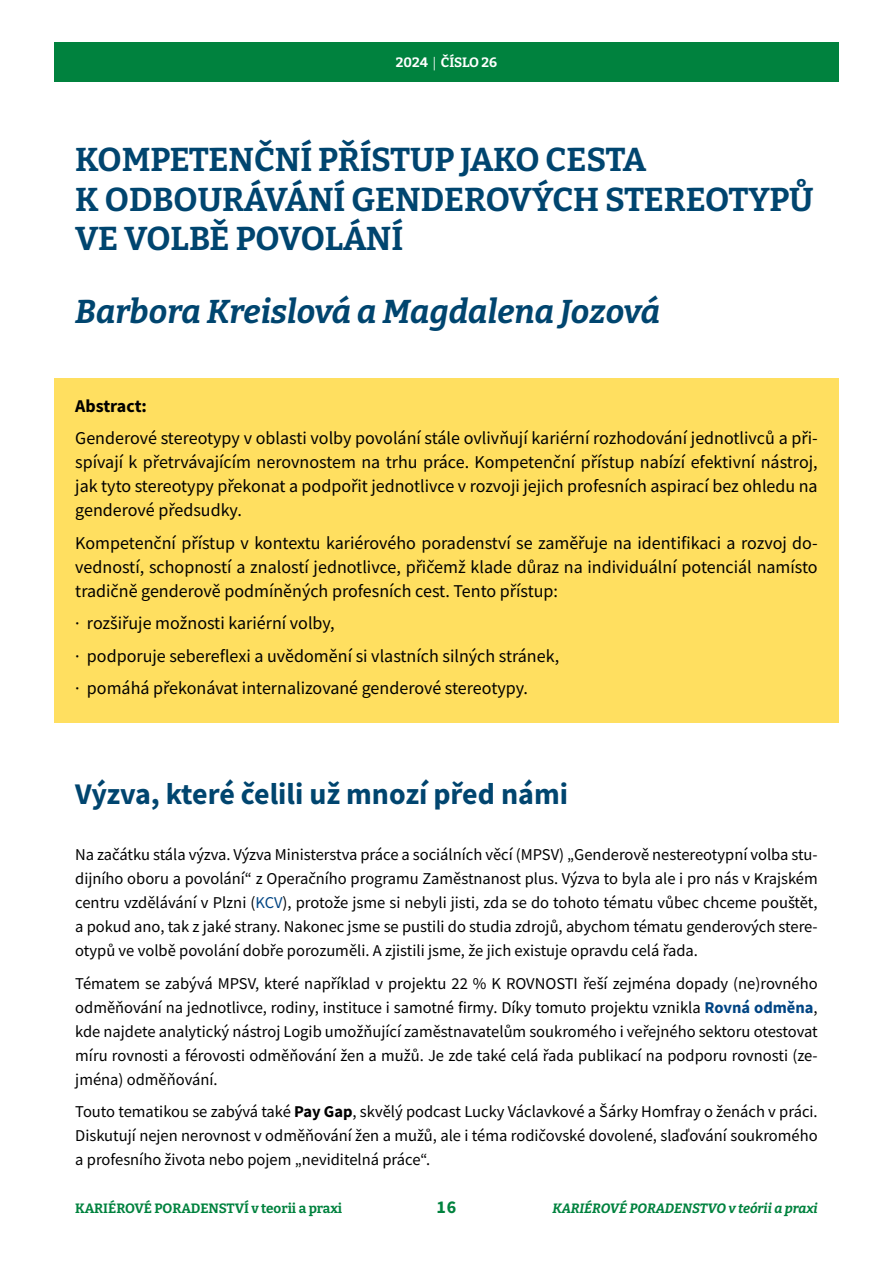
<style>
.page{position:relative;width:893px;height:1263px;background:#fff}
.page>*{position:absolute;margin:0;border:0;box-sizing:border-box;transform-origin:0 0}
.t1{font:700 33px/39.6px "Bitter";letter-spacing:-.01em;color:#00456f}
.t2{font:italic 700 33px "Bitter";color:#00456f}
.t3{font:700 30px "Source Sans Pro";color:#00456f}
.t4{font:18px/24px "Source Sans Pro";color:#000;text-align:justify}
.t5{font:700 18px "Source Sans Pro";letter-spacing:-.005em;color:#000}
.t6{font:700 18px "Source Sans Pro";color:#00823e}
.t7{font:16.5px/24px "Source Sans Pro";color:#000;text-align:justify}
.t8{font:700 13.5px "Bitter";letter-spacing:-.005em;color:#00823e}
.t9{font:italic 700 13.5px "Bitter";letter-spacing:-.01em;color:#00823e}
.t10{font:700 13.5px "Bitter";color:#fff}
.s1{font-family:"Source Sans Pro";font-weight:400}
.s2{color:#004584}
.s3{font-weight:700;color:#004584}
.s4{font-weight:700}
</style>
<div class="page">
<div style="left:54px;top:378px;width:785px;height:345px;background:#ffdf60"></div>
<div style="left:54px;top:43px;width:785px;height:39px;background:#00823e"></div>
<p class="t10" style="left:396px;top:54px;width:103px">2024 <span class="s1">|</span> ČÍSLO 26</p>
<h1 class="t1" style="left:75px;top:139px;width:740px">KOMPETENČNÍ PŘÍSTUP JAKO CESTA<br>K ODBOURÁVÁNÍ GENDEROVÝCH STEREOTYPŮ<br>VE VOLBĚ POVOLÁNÍ</h1>
<h1 class="t2" style="left:75px;top:290px;width:587px">Barbora Kreislová a Magdalena Jozová</h1>
<p class="t5" style="left:75px;top:393px;width:73px">Abstract:</p>
<p class="t4" style="left:75px;top:426px;width:744px">Genderové stereotypy v oblasti volby povolání stále ovlivňují kariérní rozhodování jednotlivců a při&shy;spívají k přetrvávajícím nerovnostem na trhu práce. Kompetenční přístup nabízí efektivní nástroj, jak tyto stereotypy překonat a podpořit jednotlivce v rozvoji jejich profesních aspirací bez ohledu na genderové předsudky.</p>
<p class="t4" style="left:75px;top:530px;width:744px">Kompetenční přístup v kontextu kariérového poradenství se zaměřuje na identifikaci a rozvoj do&shy;vedností, schopností a znalostí jednotlivce, přičemž klade důraz na individuální potenciál namísto tradičně genderově podmíněných profesních cest. Tento přístup:</p>
<p class="t4" style="left:75px;top:607px;width:486px;line-height:32.5px;text-align:left">· rozšiřuje možnosti kariérní volby,<br>· podporuje sebereflexi a uvědomění si vlastních silných stránek, · pomáhá překonávat internalizované genderové stereotypy.</p>
<h2 class="t3" style="left:75px;top:773px;width:494px">Výzva, které čelili už mnozí před námi</h2>
<p class="t7" style="left:75px;top:842px;width:744px">Na začátku stála výzva. Výzva Ministerstva práce a sociálních věcí (MPSV) „Genderově nestereotypní volba stu&shy;dijního oboru a povolání“ z Operačního programu Zaměstnanost plus. Výzva to byla ale i pro nás v Krajském centru vzdělávání v Plzni (<span class="s2">KCV</span>), protože jsme si nebyli jisti, zda se do tohoto tématu vůbec chceme pouštět, a pokud ano, tak z jaké strany. Nakonec jsme se pustili do studia zdrojů, abychom tématu genderových stere&shy;otypů ve volbě povolání dobře porozuměli. A zjistili jsme, že jich existuje opravdu celá řada.</p>
<p class="t7" style="left:75px;top:971px;width:744px">Tématem se zabývá MPSV, které například v projektu 22 % K ROVNOSTI řeší zejména dopady (ne)rovného odměňování na jednotlivce, rodiny, instituce i samotné firmy. Díky tomuto projektu vznikla <span class="s3">Rovná odměna</span>, kde najdete analytický nástroj Logib umožňující zaměstnavatelům soukromého i veřejného sektoru otestovat míru rovnosti a férovosti odměňování žen a mužů. Je zde také celá řada publikací na podporu rovnosti (ze&shy;jména) odměňování.</p>
<p class="t7" style="left:75px;top:1100px;width:744px">Touto tematikou se zabývá také <span class="s4">Pay Gap</span>, skvělý podcast Lucky Václavkové a Šárky Homfray o ženách v práci.<br>Diskutují nejen nerovnost v odměňování žen a mužů, ale i téma rodičovské dovolené, slaďování soukromého a profesního života nebo pojem „neviditelná práce“.</p>
<p class="t8" style="left:75px;top:1199px;width:268px">KARIÉROVÉ PORADENSTVÍ v teorii a praxi</p>
<p class="t6" style="left:437px;top:1194px;width:21px">16</p>
<p class="t9" style="left:553px;top:1199px;width:267px">KARIÉROVÉ PORADENSTVO v teórii a praxi</p>
</div>
